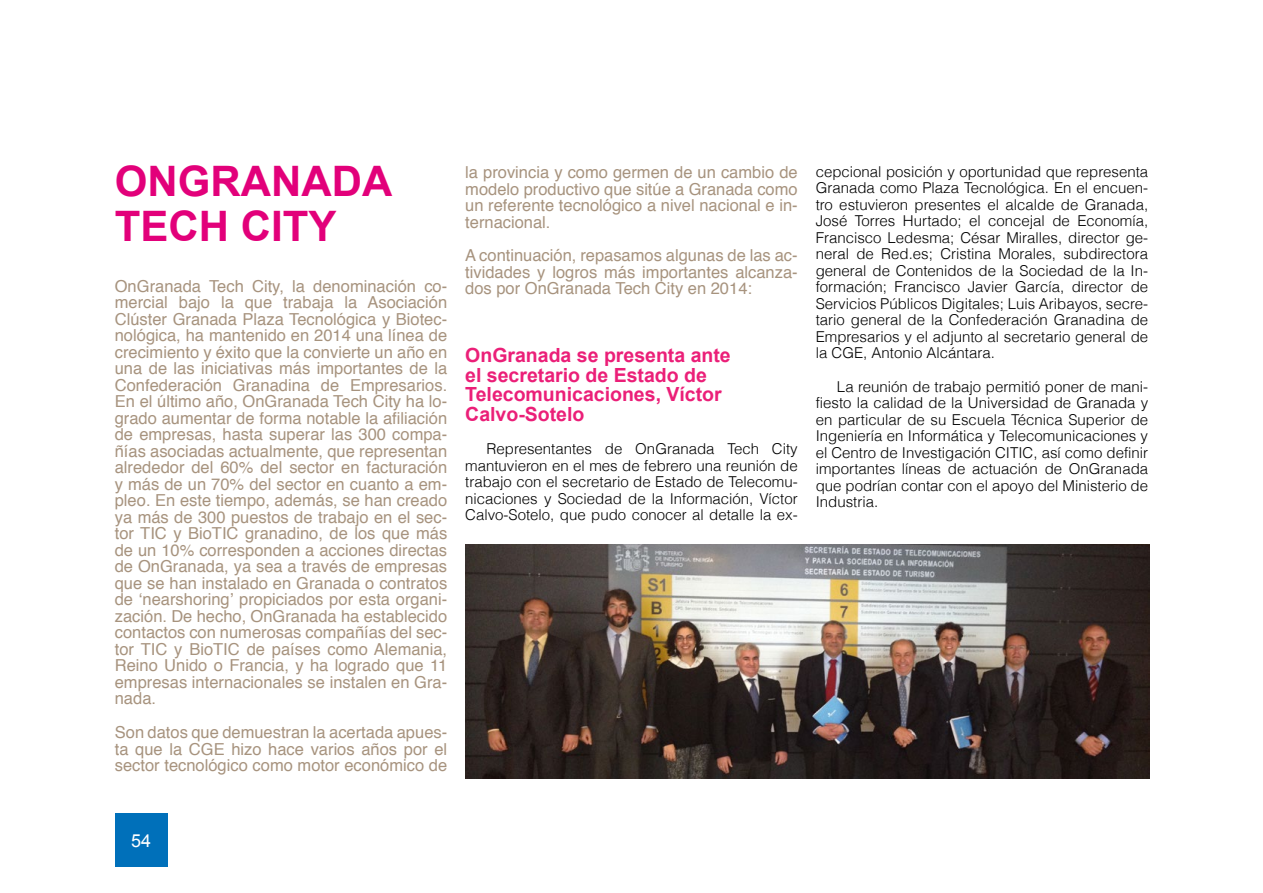
<style>
.page{position:relative;width:1263px;height:893px;background:#fff}
.page>*{position:absolute;margin:0;border:0;box-sizing:border-box;transform-origin:0 0}
.t1{font:700 42px/45px "Arial";color:#e2007a}
.t2{font:700 19.5px/19.5px "Arial";color:#eb1f78}
.t3{font:18px "Arial";color:#fff}
.t4{font:16.5px/16.5px "Helvetica";color:#a7937e;text-align:justify}
.t5{font:300 15px/16.5px "Helvetica";color:#000;text-align:justify}
</style>
<div class="page">
<img style="left:465px;top:544px;width:685px;height:234px">
<div style="left:115px;top:813px;width:53px;height:54px;background:#0070ba"></div>
<h1 class="t1" style="left:115px;top:161px;width:279px">ONGRANADA<br>TECH CITY</h1>
<p class="t4" style="left:115px;top:278px;width:334px">OnGranada Tech City, la denominación co&shy;mercial bajo la que trabaja la Asociación Clúster Granada Plaza Tecnológica y Biotec&shy;nológica, ha mantenido en 2014 una línea de crecimiento y éxito que la convierte un año en una de las iniciativas más importantes de la Confederación Granadina de Empresarios.<br>En el último año, OnGranada Tech City ha lo&shy;grado aumentar de forma notable la afiliación de empresas, hasta superar las 300 compa&shy;ñías asociadas actualmente, que representan alrededor del 60% del sector en facturación y más de un 70% del sector en cuanto a em&shy;pleo. En este tiempo, además, se han creado ya más de 300 puestos de trabajo en el sec&shy;tor TIC y BioTIC granadino, de los que más de un 10% corresponden a acciones directas de OnGranada, ya sea a través de empresas que se han instalado en Granada o contratos de ‘nearshoring’ propiciados por esta organi&shy;zación. De hecho, OnGranada ha establecido contactos con numerosas compañías del sec&shy;tor TIC y BioTIC de países como Alemania, Reino Unido o Francia, y ha logrado que 11 empresas internacionales se instalen en Gra&shy;nada.</p>
<p class="t4" style="left:115px;top:724px;width:334px">Son datos que demuestran la acertada apues&shy;ta que la CGE hizo hace varios años por el sector tecnológico como motor económico de</p>
<p class="t4" style="left:465px;top:165px;width:334px">la provincia y como germen de un cambio de modelo productivo que sitúe a Granada como un referente tecnológico a nivel nacional e in&shy;ternacional.</p>
<p class="t4" style="left:465px;top:248px;width:334px">A continuación, repasamos algunas de las ac&shy;tividades y logros más importantes alcanza&shy;dos por OnGranada Tech City en 2014:</p>
<p class="t2" style="left:465px;top:346px;width:267px">OnGranada se presenta ante el secretario de Estado de<br>Telecomunicaciones, Víctor<br>Calvo-Sotelo</p>
<p class="t5" style="left:465px;top:440px;width:334px;text-indent:21px">Representantes de OnGranada Tech City mantuvieron en el mes de febrero una reunión de trabajo con el secretario de Estado de Telecomu&shy;nicaciones y Sociedad de la Información, Víctor Calvo-Sotelo, que pudo conocer al detalle la ex-</p>
<p class="t5" style="left:816px;top:163px;width:334px">cepcional posición y oportunidad que representa Granada como Plaza Tecnológica. En el encuen&shy;tro estuvieron presentes el alcalde de Granada, José Torres Hurtado; el concejal de Economía, Francisco Ledesma; César Miralles, director ge&shy;neral de Red.es; Cristina Morales, subdirectora general de Contenidos de la Sociedad de la In&shy;formación; Francisco Javier García, director de Servicios Públicos Digitales; Luis Aribayos, secre&shy;tario general de la Confederación Granadina de Empresarios y el adjunto al secretario general de la CGE, Antonio Alcántara.</p>
<p class="t5" style="left:816px;top:378px;width:334px;text-indent:21px">La reunión de trabajo permitió poner de mani&shy;fiesto la calidad de la Universidad de Granada y en particular de su Escuela Técnica Superior de Ingeniería en Informática y Telecomunicaciones y el Centro de Investigación CITIC, así como definir importantes líneas de actuación de OnGranada que podrían contar con el apoyo del Ministerio de Industria.</p>
<p class="t3" style="left:131px;top:828px;width:22px">54</p>
</div>
